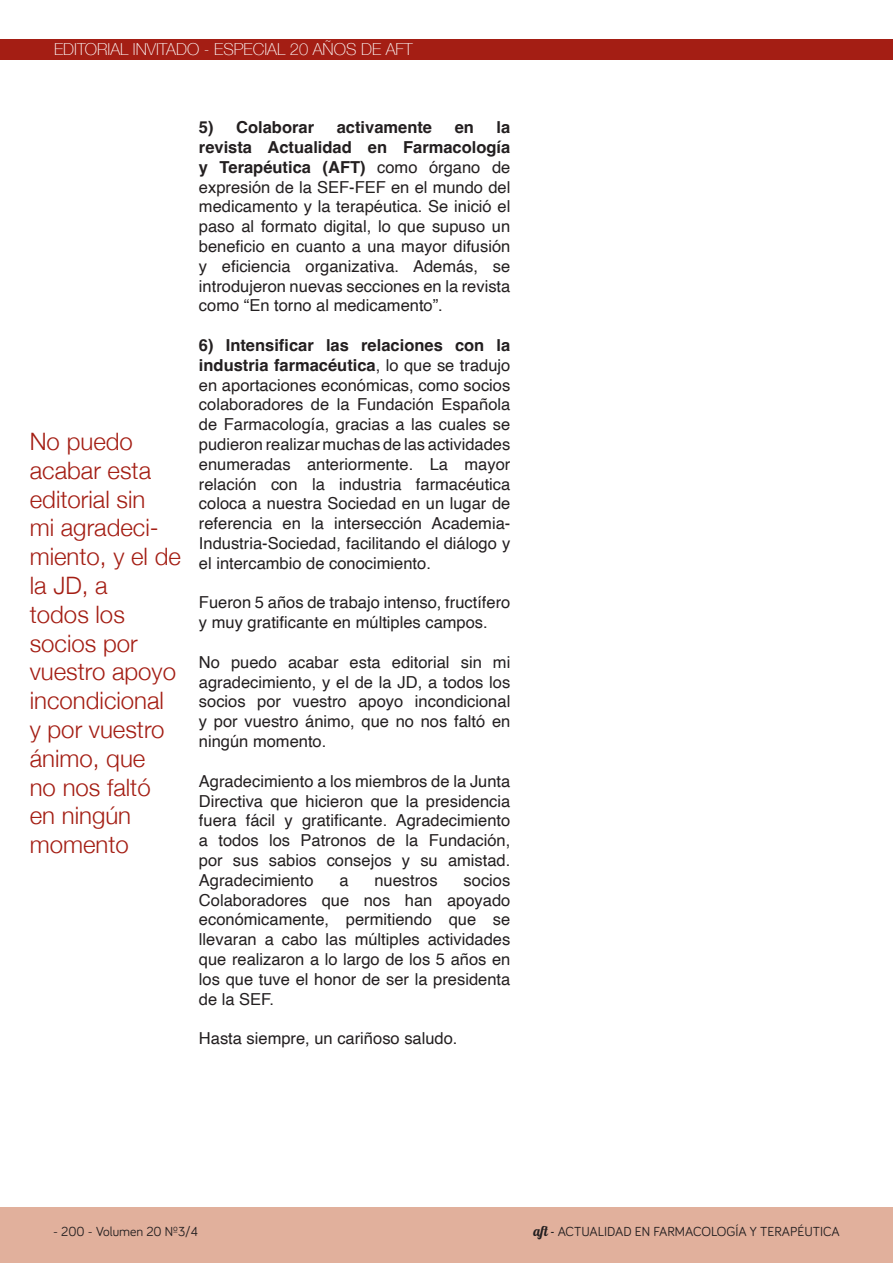
<style>
.page{position:relative;width:893px;height:1263px;background:#fff}
.page>*{position:absolute;margin:0;border:0;box-sizing:border-box;transform-origin:0 0}
.t1{font:300 24px/28.8px "Helvetica Neue";color:#a41e14}
.t2{font:16.5px/19.8px "Helvetica";color:#231f20;text-align:justify}
.t3{font:100 16.5px "Helvetica Neue";color:#fff}
.t4{font:700 16.5px "Helvetica";color:#231f20}
.t5{font:13.5px "Bariol";color:#231f20}
.s1{font-weight:700}
.s2{font-family:"Lobster 1.4"}
</style>
<div class="page">
<div style="left:0;top:1207px;width:893px;height:56px;background:#e1b09c"></div>
<div style="left:0;top:39px;width:893px;height:20px;background:#a41e14"></div>
<p class="t3" style="left:54px;top:37px;width:360px">EDITORIAL INVITADO - ESPECIAL 20 AÑOS DE AFT</p>
<p class="t1" style="left:30px;top:425px;width:153px">No puedo acabar esta editorial sin<br>mi agradeci&shy;miento, y el de la JD, a</p>
<p class="t1" style="left:30px;top:598px;width:148px">todos los socios por vuestro apoyo incondicional y por vuestro ánimo, que</p>
<p class="t1" style="left:30px;top:771px;width:122px">no nos faltó en ningún momento</p>
<p class="t4" style="left:199px;top:117px;width:117px">5) Colaborar</p>
<p class="t4" style="left:337px;top:117px;width:97px">activamente</p>
<p class="t4" style="left:455px;top:117px;width:21px">en</p>
<p class="t2" style="left:199px;top:118px;width:313px;text-indent:298px"><span class="s1">la revista Actualidad en Farmacología y Terapéutica (AFT)</span> como órgano de expresión de la SEF-FEF en el mundo del medicamento y la terapéutica. Se inició el paso al formato digital, lo que supuso un beneficio en cuanto a una mayor difusión y eficiencia organizativa. Además, se introdujeron nuevas secciones en la revista como “En torno al medicamento”.</p>
<p class="t2" style="left:199px;top:336px;width:313px"><span class="s1">6) Intensificar las relaciones con la industria farmacéutica</span>, lo que se tradujo en aportaciones económicas, como socios colaboradores de la Fundación Española de Farmacología, gracias a las cuales se pudieron realizar muchas de las actividades enumeradas anteriormente. La mayor relación con la industria farmacéutica coloca a nuestra Sociedad en un lugar de referencia en la intersección Academia-Industria-Sociedad, facilitando el diálogo y el intercambio de conocimiento.</p>
<p class="t2" style="left:199px;top:593px;width:313px">Fueron 5 años de trabajo intenso, fructífero y muy gratificante en múltiples campos.</p>
<p class="t2" style="left:199px;top:653px;width:313px">No puedo acabar esta editorial sin mi agradecimiento, y el de la JD, a todos los socios por vuestro apoyo incondicional y por vuestro ánimo, que no nos faltó en ningún momento.</p>
<p class="t2" style="left:199px;top:771px;width:313px">Agradecimiento a los miembros de la Junta Directiva que hicieron que la presidencia fuera fácil y gratificante. Agradecimiento a todos los Patronos de la Fundación, por sus sabios consejos y su amistad.<br>Agradecimiento</p>
<p class="t2" style="left:199px;top:870px;width:313px;text-indent:265px">socios Colaboradores que nos han apoyado económicamente, permitiendo que se llevaran a cabo las múltiples actividades que realizaron a lo largo de los 5 años en los que tuve el honor de ser la presidenta de la SEF.</p>
<p class="t2" style="left:199px;top:1029px;width:260px">Hasta siempre, un cariñoso saludo.</p>
<p class="t2" style="left:339px;top:870px;width:11px">a</p>
<p class="t2" style="left:374px;top:870px;width:65px">nuestros</p>
<p class="t5" style="left:53px;top:1222px;width:146px">- 200 - Volumen 20 Nº3/4</p>
<p class="t5" style="left:533px;top:1222px;width:308px"><span class="s2">aft -</span> ACTUALIDAD EN FARMACOLOGÍA Y TERAPÉUTICA</p>
</div>
